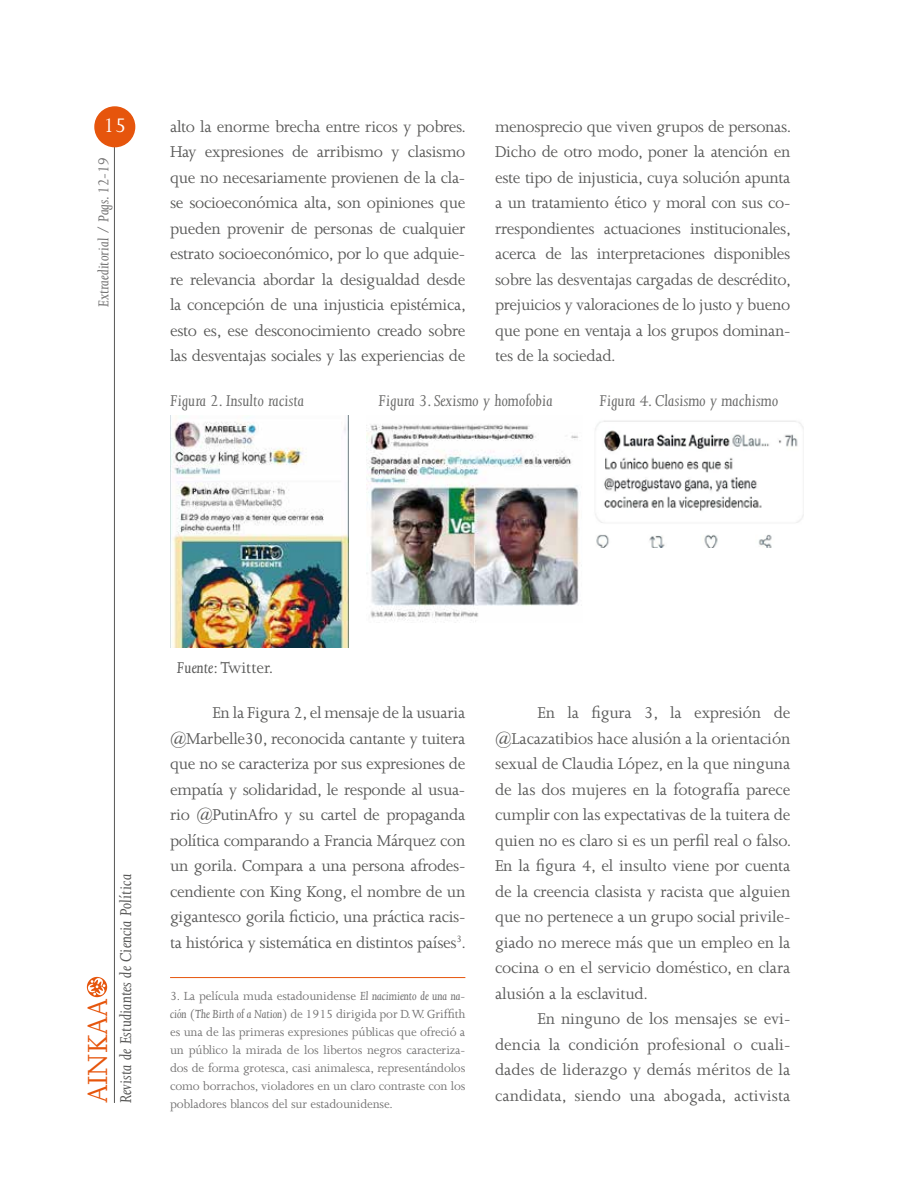
<style>
.page{position:relative;width:918px;height:1188px;background:#fff}
.page>*{position:absolute;margin:0;border:0;box-sizing:border-box;transform-origin:0 0}
.t1{font:31.8px "Joanna MT Std";color:#e6550c}
.t2{font:22.5px "Joanna MT Std";color:#fff}
.t3{font:18px/25.5px "Joanna MT Std";letter-spacing:-.02em;color:#575756;text-align:justify}
.t4{font:italic 18px "Joanna MT Std";color:#6b6b6a}
.t5{font:italic 18px "Joanna MT Std";color:#575756}
.t6{font:18px "Joanna MT Std";color:#575756}
.t7{font:italic 16.5px "Joanna MT Std";color:#706f6f}
.t8{font:13.5px/18px "Joanna MT Std";letter-spacing:-.01em;color:#706f6f;text-align:justify}
.s1{font-style:italic}
</style>
<div class="page">
<hr style="left:114px;top:145px;width:1px;height:958px;background:#575756">
<div style="left:95px;top:107px;width:40px;height:40px;background:#e6550c;border-radius:50%"></div>
<div style="left:94px;top:106px;width:41px;height:41px;border:2px solid #e6550c;border-radius:50%"></div>
<svg style="left:87px;top:977px;width:19px;height:20px"></svg>
<hr style="left:170px;top:977px;width:295px;height:1px;background:#e6550c">
<img style="left:170px;top:416px;width:179px;height:231px">
<img style="left:366px;top:424px;width:216px;height:198px">
<img style="left:595px;top:420px;width:209px;height:127px">
<p class="t2" style="left:103px;top:113px;width:25px">15</p>
<p class="t7" style="left:95px;top:307px;width:151px;rotate:-90deg">Extraeditorial / Pags. 12-19</p>
<p class="t3" style="left:170px;top:114px;width:298px">alto la enorme brecha entre ricos y pobres.<br>Hay expresiones de arribismo y clasismo que no necesariamente provienen de la cla&shy;se socioeconómica alta, son opiniones que pueden provenir de personas de cualquier estrato socioeconómico, por lo que adquie&shy;re relevancia abordar la desigualdad desde la concepción de una injusticia epistémica, esto es, ese desconocimiento creado sobre las desventajas sociales y las experiencias de</p>
<p class="t3" style="left:495px;top:114px;width:298px">menosprecio que viven grupos de personas.<br>Dicho de otro modo, poner la atención en este tipo de injusticia, cuya solución apunta a un tratamiento ético y moral con sus co&shy;rrespondientes actuaciones institucionales, acerca de las interpretaciones disponibles sobre las desventajas cargadas de descrédito, prejuicios y valoraciones de lo justo y bueno que pone en ventaja a los grupos dominan&shy;tes de la sociedad.</p>
<p class="t4" style="left:170px;top:391px;width:136px">Figura 2. Insulto racista</p>
<p class="t4" style="left:379px;top:391px;width:176px">Figura 3. Sexismo y homofobia</p>
<p class="t4" style="left:599px;top:391px;width:180px">Figura 4. Clasismo y machismo</p>
<h1 class="t1" style="left:81px;top:1103px;width:107px;rotate:-90deg">AINKAA</h1>
<p class="t5" style="left:116px;top:1103px;width:230px;rotate:-90deg">Revista de Estudiantes de Ciencia Política</p>
<p class="t6" style="left:177px;top:658px;width:98px"><span class="s1">Fuente</span>: Twitter.</p>
<p class="t3" style="left:170px;top:700px;width:298px;text-indent:43px">En la Figura 2, el mensaje de la usuaria @Marbelle30, reconocida cantante y tuitera que no se caracteriza por sus expresiones de empatía y solidaridad, le responde al usua&shy;rio @PutinAfro y su cartel de propaganda política comparando a Francia Márquez con un gorila. Compara a una persona afrodes&shy;cendiente con King Kong, el nombre de un gigantesco gorila ficticio, una práctica racis&shy;ta histórica y sistemática en distintos países<sup>3</sup>.</p>
<p class="t8" style="left:170px;top:987px;width:297px">3. La película muda estadounidense <span class="s1">El nacimiento de una na&shy;ción</span> (<span class="s1">The Birth of a Nation</span>) de 1915 dirigida por D. W. Griffith es una de las primeras expresiones públicas que ofreció a un público la mirada de los libertos negros caracteriza&shy;dos de forma grotesca, casi animalesca, representándolos como borrachos, violadores en un claro contraste con los pobladores blancos del sur estadounidense.</p>
<p class="t3" style="left:495px;top:700px;width:298px;text-indent:43px">En la figura 3, la expresión de @Lacazatibios hace alusión a la orientación sexual de Claudia López, en la que ninguna de las dos mujeres en la fotografía parece cumplir con las expectativas de la tuitera de quien no es claro si es un perfil real o falso.<br>En la figura 4, el insulto viene por cuenta de la creencia clasista y racista que alguien que no pertenece a un grupo social privile&shy;giado no merece más que un empleo en la cocina o en el servicio doméstico, en clara alusión a la esclavitud.</p>
<p class="t3" style="left:495px;top:1006px;width:297px;text-indent:43px">En ninguno de los mensajes se evi&shy;dencia la condición profesional o cuali&shy;dades de liderazgo y demás méritos de la candidata, siendo una abogada, activista</p>
</div>
